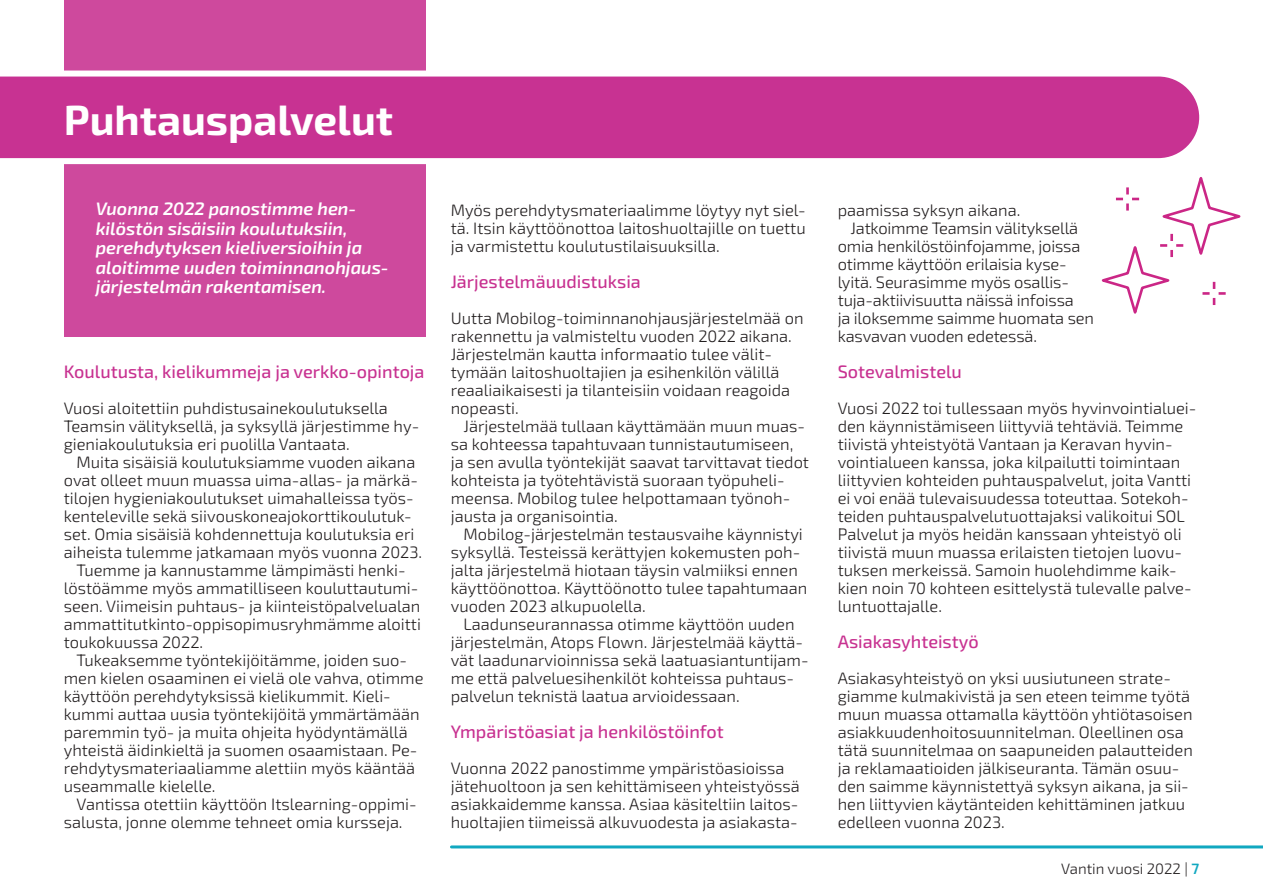
<style>
.page{position:relative;width:1263px;height:893px;background:#fff}
.page>*{position:absolute;margin:0;border:0;box-sizing:border-box;transform-origin:0 0}
.Otsikko{font:700 42px "Exo 2";color:#fff}
._1__kpl{font:italic 600 18px/19.4px "Exo 2";color:#fff}
.Väliotsikko{font:500 18px "Exo 2";color:#c83291}
._1__kpl-2{font:16.5px/18px "Exo 2";color:#231f20}
.Leipis{font:16.5px/18px "Exo 2";color:#231f20}
.t1{font:15px "Exo 2";color:#231f20}
.s1{font-weight:600;color:#11a8c0}
</style>
<div class="page">
<hr style="left:451px;top:845px;width:812px;height:3px;background:#11a8c0">
<div style="left:64px;top:0;width:361px;height:337px;background:#ce499d"></div>
<svg style="left:0;top:68px;width:1200px;height:99px;background:#d154a4"></svg>
<svg style="left:1101px;top:177px;width:140px;height:137px"></svg>
<p class="Otsikko" style="left:64px;top:91px;width:331px">Puhtauspalvelut</p>
<p class="_1__kpl" style="left:96px;top:199px;width:294px">Vuonna 2022 panostimme hen&shy;kilöstön sisäisiin koulutuksiin, perehdytyksen kieliversioihin ja aloitimme uuden toiminnanohjaus&shy;järjestelmän rakentamisen.</p>
<p class="Väliotsikko" style="left:64px;top:359px;width:362px">Koulutusta, kielikummeja ja verkko-opintoja</p>
<p class="_1__kpl-2" style="left:64px;top:399px;width:357px">Vuosi aloitettiin puhdistusainekoulutuksella<br>Teamsin välityksellä, ja syksyllä järjestimme hy&shy;gieniakoulutuksia eri puolilla Vantaata.</p>
<p class="Leipis" style="left:64px;top:453px;width:360px;text-indent:13px">Muita sisäisiä koulutuksiamme vuoden aikana ovat olleet muun muassa uima-allas- ja märkä&shy;tilojen hygieniakoulutukset uimahalleissa työs&shy;kenteleville sekä siivouskoneajokorttikoulutuk&shy;set. Omia sisäisiä kohdennettuja koulutuksia eri aiheista tulemme jatkamaan myös vuonna 2023.</p>
<p class="Leipis" style="left:64px;top:561px;width:359px;text-indent:13px">Tuemme ja kannustamme lämpimästi henki&shy;löstöämme myös ammatilliseen kouluttautumi&shy;seen. Viimeisin puhtaus- ja kiinteistöpalvelualan ammattitutkinto-oppisopimusryhmämme aloitti toukokuussa 2022.</p>
<p class="_1__kpl-2" style="left:64px;top:651px;width:361px;text-indent:13px">Tukeaksemme työntekijöitämme, joiden suo&shy;men kielen osaaminen ei vielä ole vahva, otimme käyttöön perehdytyksissä kielikummit. Kieli&shy;kummi auttaa uusia työntekijöitä ymmärtämään paremmin työ- ja muita ohjeita hyödyntämällä yhteistä äidinkieltä ja suomen osaamistaan. Pe&shy;rehdytysmateriaaliamme alettiin myös kääntää useammalle kielelle.</p>
<p class="Leipis" style="left:64px;top:795px;width:354px;text-indent:13px">Vantissa otettiin käyttöön Itslearning-oppimi&shy;salusta, jonne olemme tehneet omia kursseja.</p>
<p class="Leipis" style="left:451px;top:201px;width:357px;text-align:justify">Myös perehdytysmateriaalimme löytyy nyt siel&shy;tä. Itsin käyttöönottoa laitoshuoltajille on tuettu ja varmistettu koulutustilaisuuksilla.</p>
<p class="Väliotsikko" style="left:451px;top:269px;width:192px">Järjestelmäuudistuksia</p>
<p class="_1__kpl-2" style="left:451px;top:309px;width:354px">Uutta Mobilog-toiminnanohjausjärjestelmää on rakennettu ja valmisteltu vuoden 2022 aikana.<br>Järjestelmän kautta informaatio tulee välit&shy;tymään laitoshuoltajien ja esihenkilön välillä reaaliaikaisesti ja tilanteisiin voidaan reagoida nopeasti.</p>
<p class="Leipis" style="left:451px;top:417px;width:360px;text-indent:13px">Järjestelmää tullaan käyttämään muun muas&shy;sa kohteessa tapahtuvaan tunnistautumiseen, ja sen avulla työntekijät saavat tarvittavat tiedot kohteista ja työtehtävistä suoraan työpuheli&shy;meensa. Mobilog tulee helpottamaan työnoh&shy;jausta ja organisointia.</p>
<p class="Leipis" style="left:451px;top:525px;width:358px;text-indent:13px">Mobilog-järjestelmän testausvaihe käynnistyi syksyllä. Testeissä kerättyjen kokemusten poh&shy;jalta järjestelmä hiotaan täysin valmiiksi ennen käyttöönottoa. Käyttöönotto tulee tapahtumaan vuoden 2023 alkupuolella.</p>
<p class="_1__kpl-2" style="left:451px;top:615px;width:359px;text-indent:13px">Laadunseurannassa otimme käyttöön uuden järjestelmän, Atops Flown. Järjestelmää käyttä&shy;vät laadunarvioinnissa sekä laatuasiantuntijam&shy;me että palveluesihenkilöt kohteissa puhtaus&shy;palvelun teknistä laatua arvioidessaan.</p>
<p class="Väliotsikko" style="left:451px;top:719px;width:275px">Ympäristöasiat ja henkilöstöinfot</p>
<p class="Leipis" style="left:451px;top:759px;width:351px">Vuonna 2022 panostimme ympäristöasioissa jätehuoltoon ja sen kehittämiseen yhteistyössä asiakkaidemme kanssa. Asiaa käsiteltiin laitos&shy;huoltajien tiimeissä alkuvuodesta ja asiakasta-</p>
<p class="Leipis" style="left:838px;top:201px;width:184px">paamissa syksyn aikana.</p>
<p class="_1__kpl-2" style="left:838px;top:219px;width:258px;text-indent:13px">Jatkoimme Teamsin välityksellä omia henkilöstöinfojamme, joissa otimme käyttöön erilaisia kyse&shy;lyitä. Seurasimme myös osallis&shy;tuja-aktiivisuutta näissä infoissa<br>ja iloksemme saimme huomata sen kasvavan vuoden edetessä.</p>
<p class="Väliotsikko" style="left:838px;top:359px;width:126px">Sotevalmistelu</p>
<p class="_1__kpl-2" style="left:838px;top:399px;width:360px">Vuosi 2022 toi tullessaan myös hyvinvointialuei&shy;den käynnistämiseen liittyviä tehtäviä. Teimme tiivistä yhteistyötä Vantaan ja Keravan hyvin&shy;vointialueen kanssa, joka kilpailutti toimintaan liittyvien kohteiden puhtauspalvelut, joita Vantti ei voi enää tulevaisuudessa toteuttaa. Sotekoh&shy;teiden puhtauspalvelutuottajaksi valikoitui SOL Palvelut ja myös heidän kanssaan yhteistyö oli tiivistä muun muassa erilaisten tietojen luovu&shy;tuksen merkeissä. Samoin huolehdimme kaik&shy;kien noin 70 kohteen esittelystä tulevalle palve&shy;luntuottajalle.</p>
<p class="Väliotsikko" style="left:838px;top:629px;width:142px">Asiakasyhteistyö</p>
<p class="_1__kpl-2" style="left:838px;top:669px;width:357px">Asiakasyhteistyö on yksi uusiutuneen strate&shy;giamme kulmakivistä ja sen eteen teimme työtä muun muassa ottamalla käyttöön yhtiötasoisen asiakkuudenhoitosuunnitelman. Oleellinen osa tätä suunnitelmaa on saapuneiden palautteiden ja reklamaatioiden jälkiseuranta. Tämän osuu&shy;den saimme käynnistettyä syksyn aikana, ja sii&shy;hen liittyvien käytänteiden kehittäminen jatkuu edelleen vuonna 2023.</p>
<p class="t1" style="left:1061px;top:858px;width:139px">Vantin vuosi 2022 | <span class="s1">7</span></p>
</div>
